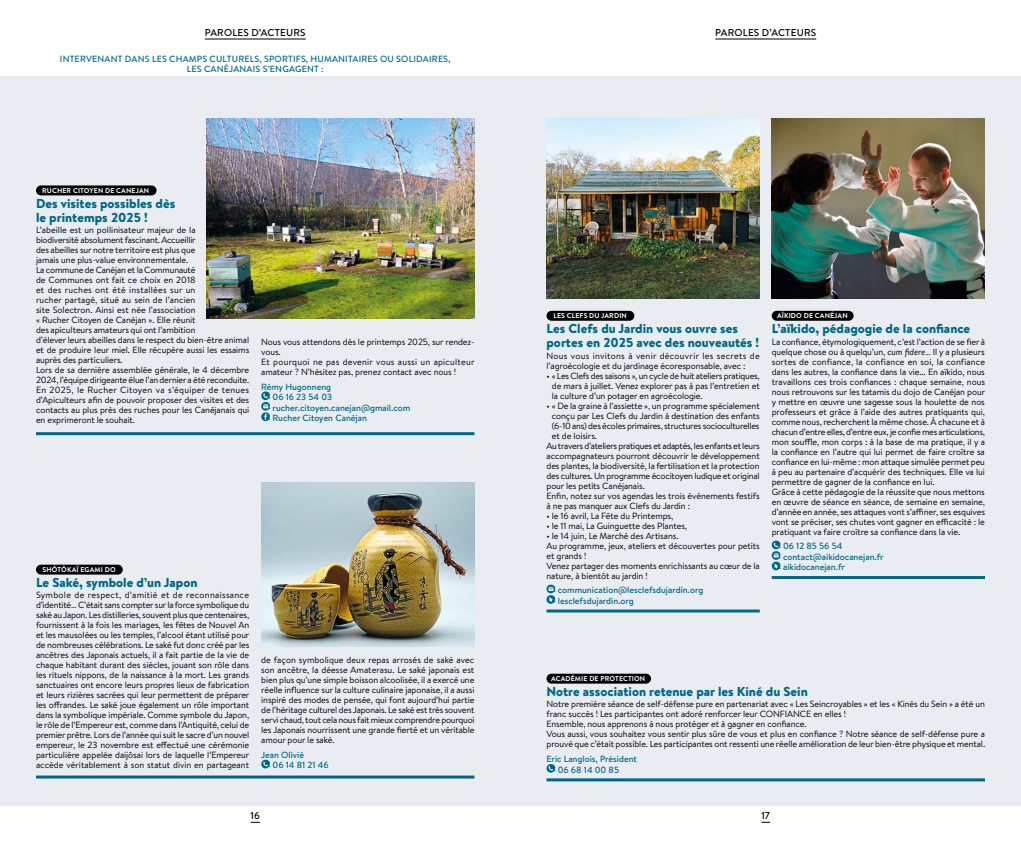
<style>
.page{position:relative;width:1021px;height:842px;background:#fff}
.page>*{position:absolute;margin:0;border:0;box-sizing:border-box;transform-origin:0 0}
.t1{font:900 13px/14px "Brandon Text";color:#006884}
.t2{font:500 10px "Brandon Text";letter-spacing:.02em;color:#000}
.t3{font:9px/10px "Brandon Text";letter-spacing:-.01em;color:#000}
.t4{font:500 9px/10.5px "Brandon Text";color:#006884}
.t5{font:9px "Brandon Text";letter-spacing:-.03em;color:#000}
.t6{font:500 9px/10px "Brandon Text";letter-spacing:.02em;color:#006884;text-align:center}
.t7{font:700 7px "Brandon Text";letter-spacing:.02em;color:#fff}
.s1{font-style:italic}
</style>
<div class="page">
<div style="left:510px;top:77px;width:510px;height:729px;background:#e9edf2"></div>
<div style="left:0;top:77px;width:510px;height:729px;background:#e9edf2"></div>
<div style="left:36px;top:565px;width:87px;height:10px;background:#000;border-radius:5px"></div>
<div style="left:36px;top:185px;width:120px;height:10px;background:#000;border-radius:5px"></div>
<img style="left:207px;top:118px;width:267px;height:201px">
<img style="left:261px;top:483px;width:213px;height:164px">
<hr style="left:546px;top:609px;width:213px;height:3px;background:#006884">
<div style="left:546px;top:311px;width:88px;height:10px;background:#000;border-radius:5px"></div>
<svg style="left:546px;top:585px;width:9px;height:19px"></svg>
<img style="left:546px;top:118px;width:213px;height:180px">
<hr style="left:771px;top:576px;width:213px;height:3px;background:#006884">
<div style="left:771px;top:311px;width:82px;height:10px;background:#000;border-radius:5px"></div>
<svg style="left:771px;top:541px;width:10px;height:29px"></svg>
<hr style="left:546px;top:778px;width:438px;height:3px;background:#006884">
<div style="left:546px;top:674px;width:105px;height:10px;background:#000;border-radius:5px"></div>
<svg style="left:546px;top:764px;width:9px;height:9px"></svg>
<img style="left:771px;top:118px;width:213px;height:180px">
<svg style="left:261px;top:391px;width:9px;height:30px"></svg>
<svg style="left:261px;top:760px;width:9px;height:8px"></svg>
<hr style="left:36px;top:775px;width:438px;height:3px;background:#006884">
<hr style="left:36px;top:432px;width:438px;height:3px;background:#006884">
<hr style="left:715px;top:39px;width:101px;height:1px;background:#000">
<hr style="left:205px;top:39px;width:101px;height:1px;background:#000">
<p class="t2" style="left:205px;top:26px;width:102px">PAROLES D’ACTEURS</p>
<p class="t2" style="left:715px;top:26px;width:102px">PAROLES D’ACTEURS</p>
<p class="t6" style="left:60px;top:54px;width:392px">INTERVENANT DANS LES CHAMPS CULTURELS, SPORTIFS, HUMANITAIRES OU SOLIDAIRES,<br>LES CANÉJANAIS S’ENGAGENT :</p>
<p class="t7" style="left:42px;top:186px;width:108px">RUCHER CITOYEN DE CANEJAN</p>
<h1 class="t1" style="left:36px;top:196px;width:141px">Des visites possibles dès le printemps 2025 !</h1>
<p class="t3" style="left:36px;top:225px;width:215px">L’abeille est un pollinisateur majeur de la<br>biodiversité absolument fascinant. Accueillir<br>des abeilles sur notre territoire est plus que<br>jamais une plus-value environnementale.<br>La commune de Canéjan et la Communauté<br>de Communes ont fait ce choix en 2018<br>et des ruches ont été installées sur un<br>rucher partagé, situé au sein de l’ancien<br>site Solectron. Ainsi est née l’association<br>« Rucher Citoyen de Canéjan ». Elle réunit<br>des apiculteurs amateurs qui ont l’ambition<br>d’élever leurs abeilles dans le respect du bien-être animal et de produire leur miel. Elle récupère aussi les essaims auprès des particuliers.<br>Lors de sa dernière assemblée générale, le 4 décembre 2024, l’équipe dirigeante élue l’an dernier a été reconduite.<br>En 2025, le Rucher Citoyen va s’équiper de tenues d’Apiculteurs afin de pouvoir proposer des visites et des contacts au plus près des ruches pour les Canéjanais qui en exprimeront le souhait.</p>
<p class="t3" style="left:261px;top:336px;width:215px">Nous vous attendons dès le printemps 2025, sur rendez&shy;vous.<br>Et pourquoi ne pas devenir vous aussi un apiculteur amateur ? N’hésitez pas, prenez contact avec nous !</p>
<p class="t4" style="left:272px;top:381px;width:139px;text-indent:-11px">Rémy Hugonneng<br>06 16 23 54 03 rucher.citoyen.canejan@gmail.com<br>Rucher Citoyen Canéjan</p>
<p class="t7" style="left:43px;top:565px;width:75px">SHÔTÔKAÏ EGAMI DO</p>
<h1 class="t1" style="left:36px;top:575px;width:163px">Le Saké, symbole d’un Japon</h1>
<p class="t3" style="left:36px;top:590px;width:215px;text-align:justify">Symbole de respect, d’amitié et de reconnaissance d’identité… C’était sans compter sur la force symbolique du saké au Japon. Les distilleries, souvent plus que centenaires, fournissent à la fois les mariages, les fêtes de Nouvel An et les mausolées ou les temples, l’alcool étant utilisé pour de nombreuses célébrations. Le saké fut donc créé par les ancêtres des Japonais actuels, il a fait partie de la vie de chaque habitant durant des siècles, jouant son rôle dans les rituels nippons, de la naissance à la mort. Les grands sanctuaires ont encore leurs propres lieux de fabrication et leurs rizières sacrées qui leur permettent de préparer les offrandes. Le saké joue également un rôle important dans la symbolique impériale. Comme symbole du Japon, le rôle de l’Empereur est, comme dans l’Antiquité, celui de premier prêtre. Lors de l’année qui suit le sacre d’un nouvel empereur, le 23 novembre est effectué une cérémonie particulière appelée daijôsai lors de laquelle l’Empereur accède véritablement à son statut divin en partageant</p>
<p class="t3" style="left:261px;top:655px;width:215px;text-align:justify">de façon symbolique deux repas arrosés de saké avec son ancêtre, la déesse Amaterasu. Le saké japonais est bien plus qu’une simple boisson alcoolisée, il a exercé une réelle influence sur la culture culinaire japonaise, il a aussi inspiré des modes de pensée, qui font aujourd’hui partie de l’héritage culturel des Japonais. Le saké est très souvent servi chaud, tout cela nous fait mieux comprendre pourquoi les Japonais nourrissent une grande fierté et un véritable amour pour le saké.</p>
<p class="t4" style="left:272px;top:749px;width:58px;text-indent:-11px">Jean Olivié<br>06 14 81 21 46</p>
<p class="t7" style="left:553px;top:311px;width:75px">LES CLEFS DU JARDIN</p>
<h1 class="t1" style="left:546px;top:321px;width:214px">Les Clefs du Jardin vous ouvre ses portes en 2025 avec des nouveautés !</h1>
<p class="t3" style="left:546px;top:350px;width:215px">Nous vous invitons à venir découvrir les secrets de l’agroécologie et du jardinage écoresponsable, avec :</p>
<p class="t3" style="left:552px;top:370px;width:209px;text-align:justify;text-indent:-5px">• « Les Clefs des saisons », un cycle de huit ateliers pratiques, de mars à juillet. Venez explorer pas à pas l’entretien et la culture d’un potager en agroécologie.</p>
<p class="t3" style="left:546px;top:400px;width:215px">• « De la graine à l’assiette », un programme spécialement</p>
<p class="t3" style="left:552px;top:410px;width:209px">conçu par Les Clefs du Jardin à destination des enfants</p>
<p class="t5" style="left:552px;top:419px;width:209px">(6-10 ans) des écoles primaires, structures socioculturelles</p>
<p class="t3" style="left:552px;top:430px;width:47px">et de loisirs.</p>
<p class="t5" style="left:546px;top:439px;width:215px">Au travers d’ateliers pratiques et adaptés, les enfants et leurs</p>
<p class="t3" style="left:546px;top:450px;width:215px">accompagnateurs pourront découvrir le développement</p>
<p class="t3" style="left:546px;top:460px;width:215px">des plantes, la biodiversité, la fertilisation et la protection</p>
<p class="t3" style="left:546px;top:470px;width:215px">des cultures. Un programme écocitoyen ludique et original</p>
<p class="t3" style="left:546px;top:480px;width:100px">pour les petits Canéjanais.</p>
<p class="t3" style="left:546px;top:490px;width:215px">Enfin, notez sur vos agendas les trois événements festifs</p>
<p class="t3" style="left:546px;top:500px;width:145px">à ne pas manquer aux Clefs du Jardin :</p>
<p class="t3" style="left:546px;top:510px;width:128px">• le 16 avril, La Fête du Printemps,</p>
<p class="t3" style="left:546px;top:520px;width:142px">• le 11 mai, La Guinguette des Plantes,</p>
<p class="t3" style="left:546px;top:530px;width:215px">• le 14 juin, Le Marché des Artisans.<br>Au programme, jeux, ateliers et découvertes pour petits et grands !<br>Venez partager des moments enrichissants au cœur de la nature, à bientôt au jardin !</p>
<p class="t4" style="left:558px;top:585px;width:147px">communication@lesclefsdujardin.org lesclefsdujardin.org</p>
<p class="t7" style="left:777px;top:311px;width:72px">AÏKIDO DE CANÉJAN</p>
<h1 class="t1" style="left:771px;top:321px;width:200px">L’aïkido, pédagogie de la confiance</h1>
<p class="t3" style="left:771px;top:336px;width:215px">La confiance, étymologiquement, c’est l’action de se fier à quelque chose ou à quelqu’un, <span class="s1">cum fidere</span>… Il y a plusieurs sortes de confiance, la confiance en soi, la confiance dans les autres, la confiance dans la vie... En aïkido, nous travaillons ces trois confiances : chaque semaine, nous nous retrouvons sur les tatamis du dojo de Canéjan pour y mettre en œuvre une sagesse sous la houlette de nos professeurs et grâce à l’aide des autres pratiquants qui, comme nous, recherchent la même chose. À chacune et à chacun d’entre elles, d’entre eux, je confie mes articulations, mon souffle, mon corps : à la base de ma pratique, il y a la confiance en l’autre qui lui permet de faire croître sa confiance en lui-même : mon attaque simulée permet peu à peu au partenaire d’acquérir des techniques. Elle va lui permettre de gagner de la confiance en lui.<br>Grâce à cette pédagogie de la réussite que nous mettons en œuvre de séance en séance, de semaine en semaine, d’année en année, ses attaques vont s’affiner, ses esquives vont se préciser, ses chutes vont gagner en efficacité : le pratiquant va faire croître sa confiance dans la vie.</p>
<p class="t4" style="left:783px;top:541px;width:102px">06 12 85 56 54 contact@aikidocanejan.fr aikidocanejan.fr</p>
<p class="t7" style="left:551px;top:674px;width:96px">ACADÉMIE DE PROTECTION</p>
<h1 class="t1" style="left:546px;top:684px;width:263px">Notre association retenue par les Kiné du Sein</h1>
<p class="t3" style="left:546px;top:699px;width:440px">Notre première séance de self-défense pure en partenariat avec « Les Seincroyables » et les « Kinés du Sein » a été un franc succès ! Les participantes ont adoré renforcer leur CONFIANCE en elles !<br>Ensemble, nous apprenons à nous protéger et à gagner en confiance.<br>Vous aussi, vous souhaitez vous sentir plus sûre de vous et plus en confiance ? Notre séance de self-défense pure a prouvé que c’était possible. Les participantes ont ressenti une réelle amélioration de leur bien-être physique et mental.</p>
<p class="t4" style="left:558px;top:754px;width:81px;text-indent:-11px">Eric Langlois, Président<br>06 68 14 00 85</p>
<p class="t2" style="left:250px;top:809px;width:11px">16</p>
<p class="t2" style="left:761px;top:809px;width:10px">17</p>
</div>
